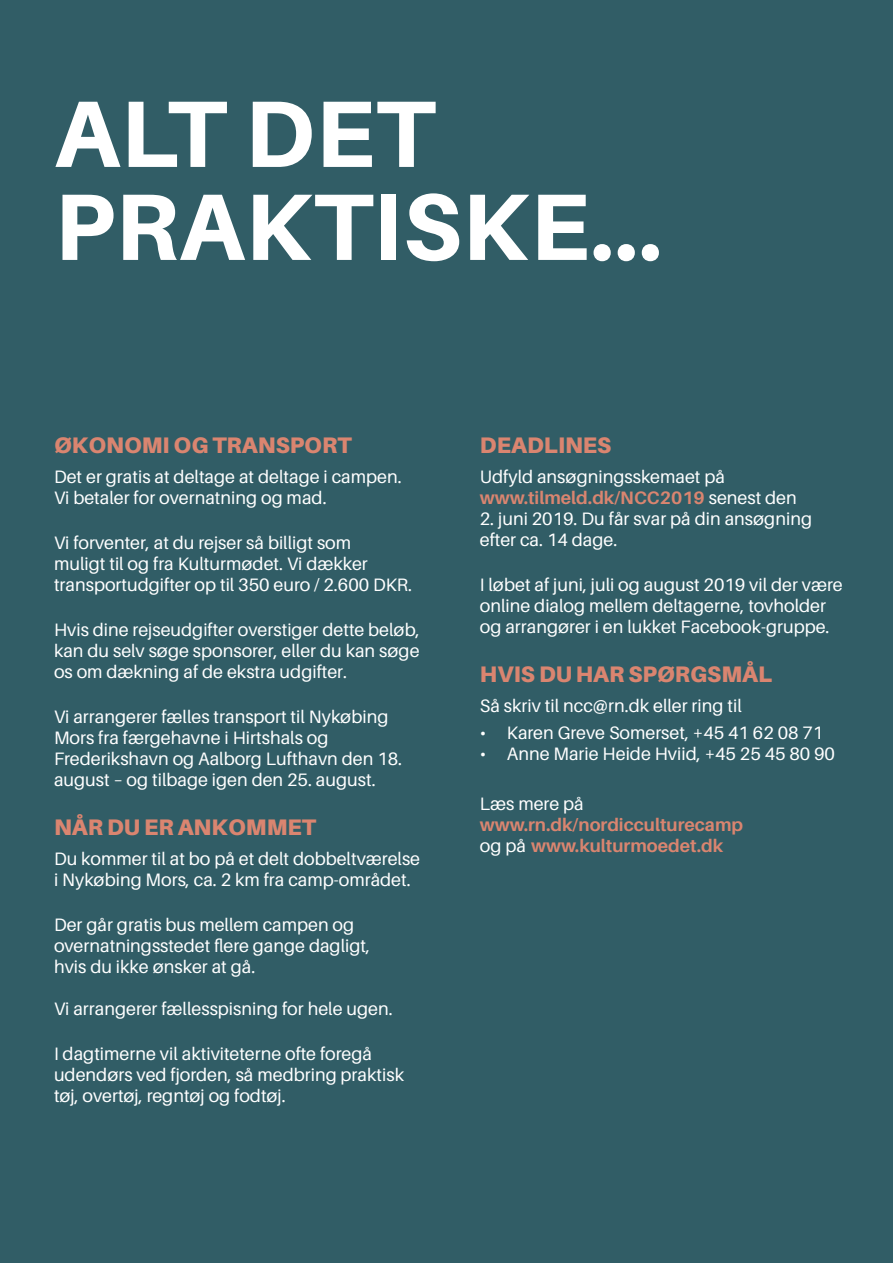
<style>
.page{position:relative;width:893px;height:1263px;background:#315d66}
.page>*{position:absolute;margin:0;border:0;box-sizing:border-box;transform-origin:0 0}
.t1{font:800 94.5px/93px "Aileron";letter-spacing:.01em;color:#fff}
.t2{font:900 22.5px "Aileron";color:#da8570}
.t3{font:18px/21px "Aileron";color:#fff}
.t4{font:700 18px/21px "Aileron";color:#da8570}
.s1{font-weight:700;color:#da8570}
.s2{font-weight:400;color:#fff}
</style>
<div class="page">
<h1 class="t1" style="left:54px;top:88px;width:609px">ALT DET<br>PRAKTISKE...</h1>
<p class="t2" style="left:54px;top:432px;width:299px">ØKONOMI OG TRANSPORT</p>
<p class="t3" style="left:54px;top:467px;width:349px">Det er gratis at deltage at deltage i campen.<br>Vi betaler for overnatning og mad.</p>
<p class="t3" style="left:54px;top:533px;width:359px">Vi forventer, at du rejser så billigt som<br>muligt til og fra Kulturmødet. Vi dækker transportudgifter op til 350 euro / 2.600 DKR.</p>
<p class="t3" style="left:54px;top:620px;width:367px;text-align:justify">Hvis dine rejseudgifter overstiger dette beløb, kan du selv søge sponsorer, eller du kan søge os om dækning af de ekstra udgifter.</p>
<p class="t3" style="left:54px;top:707px;width:350px">Vi arrangerer fælles transport til Nykøbing Mors fra færgehavne i Hirtshals og Frederikshavn og Aalborg Lufthavn den 18. august – og tilbage igen den 25. august.</p>
<p class="t2" style="left:54px;top:814px;width:264px">NÅR DU ER ANKOMMET</p>
<p class="t3" style="left:54px;top:848px;width:368px">Du kommer til at bo på et delt dobbeltværelse i Nykøbing Mors, ca. 2 km fra camp-området.</p>
<p class="t3" style="left:54px;top:914px;width:318px">Der går gratis bus mellem campen og overnatningsstedet flere gange dagligt, hvis du ikke ønsker at gå.</p>
<p class="t3" style="left:54px;top:998px;width:340px">Vi arrangerer fællesspisning for hele ugen.</p>
<p class="t3" style="left:54px;top:1043px;width:352px">I dagtimerne vil aktiviteterne ofte foregå udendørs ved fjorden, så medbring praktisk tøj, overtøj, regntøj og fodtøj.</p>
<p class="t2" style="left:480px;top:432px;width:133px">DEADLINES</p>
<p class="t3" style="left:480px;top:467px;width:318px">Udfyld ansøgningsskemaet på <span class="s1">www.tilmeld.dk/NCC2019</span> senest den</p>
<p class="t3" style="left:480px;top:509px;width:334px">2. juni 2019. Du får svar på din ansøgning efter ca. 14 dage.</p>
<p class="t3" style="left:480px;top:575px;width:364px">I løbet af juni, juli og august 2019 vil der være online dialog mellem deltagerne, tovholder og arrangører i en lukket Facebook-gruppe.</p>
<p class="t2" style="left:480px;top:661px;width:294px">HVIS DU HAR SPØRGSMÅL</p>
<p class="t3" style="left:480px;top:695px;width:263px">Så skriv til ncc@rn.dk eller ring til</p>
<p class="t3" style="left:480px;top:722px;width:345px">• Karen Greve Somerset, +45 41 62 08 71</p>
<p class="t3" style="left:480px;top:743px;width:357px">• Anne Marie Heide Hviid, +45 25 45 80 90</p>
<p class="t3" style="left:480px;top:794px;width:105px">Læs mere på</p>
<p class="t4" style="left:480px;top:815px;width:265px">www.rn.dk/nordicculturecamp <span class="s2">og på</span> www.kulturmoedet.dk</p>
</div>
